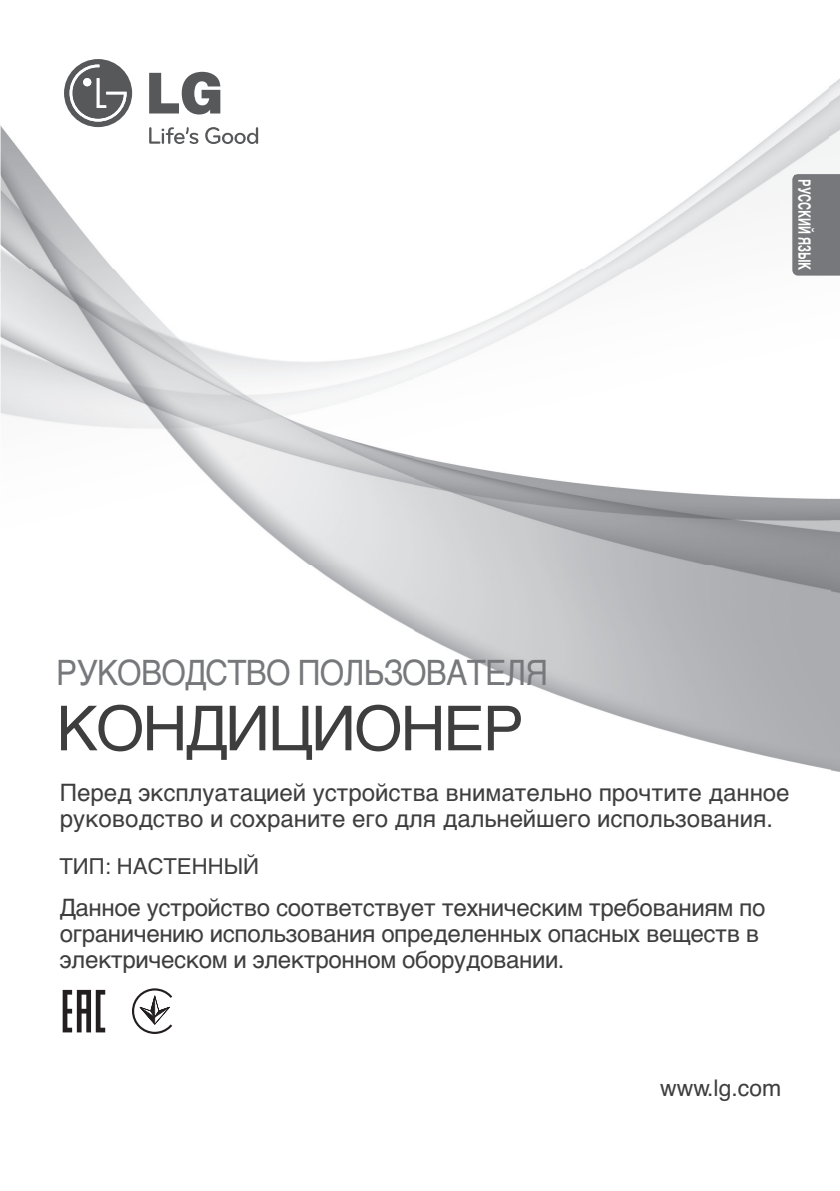
<style>
.page{position:relative;width:840px;height:1191px;background:#fff}
.page>*{position:absolute;margin:0;border:0;box-sizing:border-box;transform-origin:0 0}
.t1{font:62px "Helvetica";letter-spacing:-.03em;color:#3e3e3f}
.t2{font:35px "Helvetica";letter-spacing:-.025em;color:#76787b;scale:.9 1}
.t3{font:24px/26px "Helvetica";letter-spacing:-.015em;color:#3e3e3f}
.t4{font:23px "Helvetica";color:#3e3e3f}
.t5{font:22px "Helvetica";color:#3e3e3f}
.t6{font:700 17px "Helvetica";color:#fff;scale:.65 1}
</style>
<div class="page">
<img style="left:0;top:71px;width:839px;height:701px">
<svg style="left:149px;top:127px;width:49px;height:17px"></svg>
<svg style="left:205px;top:127px;width:53px;height:17px"></svg>
<svg style="left:149px;top:72px;width:71px;height:42px"></svg>
<svg style="left:64px;top:59px;width:68px;height:68px"></svg>
<svg style="left:132px;top:988px;width:41px;height:46px"></svg>
<svg style="left:63px;top:990px;width:42px;height:42px"></svg>
<svg style="left:791px;top:174px;width:48px;height:102px;background:#7f8184"></svg>
<div style="left:793px;top:175px;width:27px;height:99px;background:#76787b"></div>
<p class="t6" style="left:810px;top:179px;width:141px;rotate:90deg">РУССКИЙ ЯЗЫК</p>
<h2 class="t2" style="left:56px;top:660px;width:547px">РУКОВОДСТВО ПОЛЬЗОВАТЕЛЯ</h2>
<h1 class="t1" style="left:56px;top:706px;width:469px">КОНДИЦИОНЕР</h1>
<p class="t3" style="left:60px;top:781px;width:730px">Перед эксплуатацией устройства внимательно прочтите данное руководство и сохраните его для дальнейшего использования.</p>
<p class="t5" style="left:59px;top:858px;width:201px">ТИП: НАСТЕННЫЙ</p>
<p class="t3" style="left:60px;top:897px;width:706px">Данное устройство соответствует техническим требованиям по ограничению использования определенных опасных веществ в электрическом и электронном оборудовании.</p>
<p class="t4" style="left:659px;top:1079px;width:123px">www.lg.com</p>
</div>
